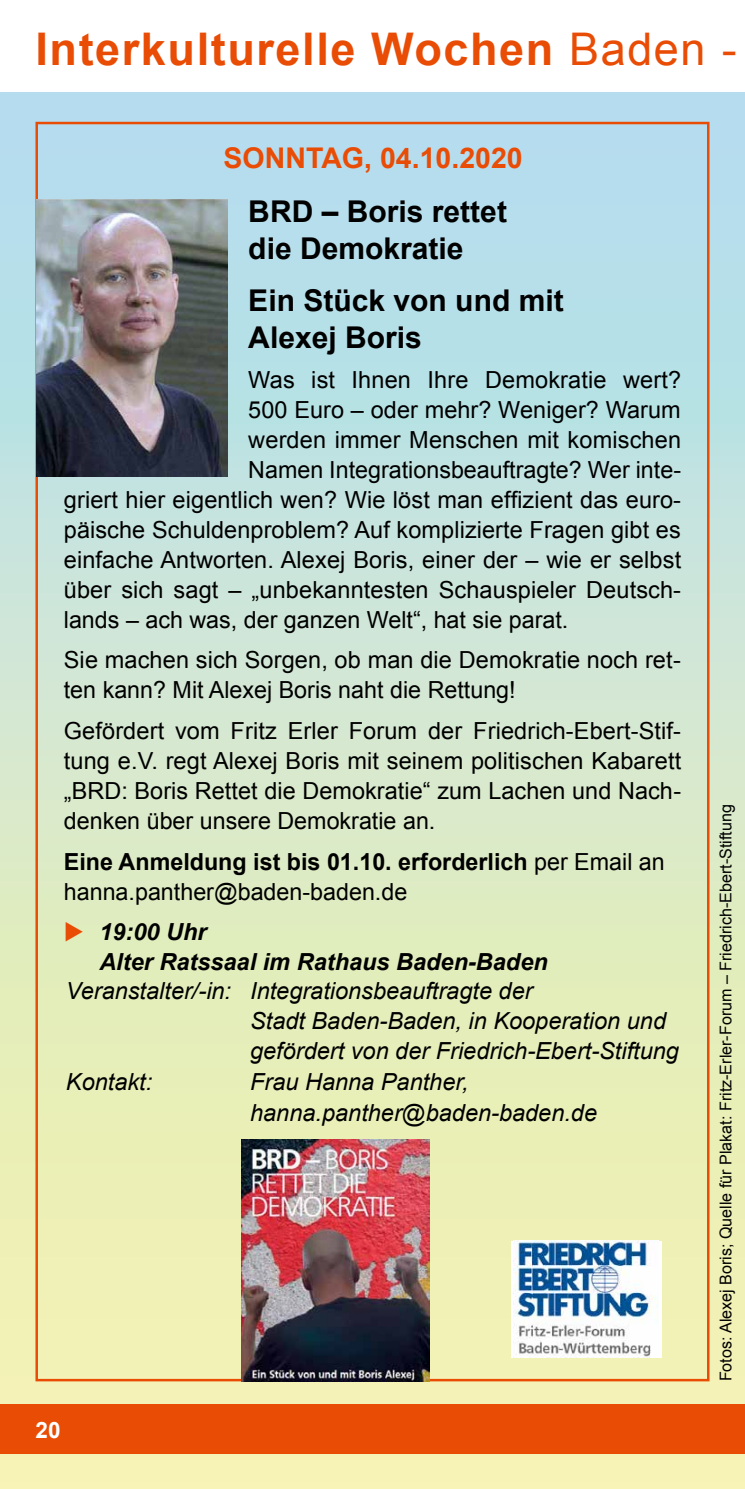
<style>
.page{position:relative;width:745px;height:1489px;background:#fff}
.page>*{position:absolute;margin:0;border:0;box-sizing:border-box;transform-origin:0 0}
.t1{font:700 45px "Arial";letter-spacing:.035em;color:#e94c05}
.t2{font:700 30px/37.5px "Arial";color:#000}
.t3{font:700 28.5px "Arial";color:#e94c05}
.t4{font:23.5px/30px "Arial";letter-spacing:.005em;color:#000}
.t5{font:italic 23.5px/30px "Arial";color:#000}
.t6{font:italic 700 23.5px/30px "Arial";color:#000}
.t7{font:700 22.5px "Arial";color:#fff}
.t8{font:16.25px "Arial";color:#000}
.s1{font-weight:400}
.s2{font-weight:700}
.s3{color:#e94c05}
</style>
<div class="page">
<div style="left:0;top:92px;width:744px;height:1396px;background:linear-gradient(to bottom,#afdbf0,#fcf4a7)"></div>
<div style="left:0;top:1403px;width:744px;height:50px;background:#e94c05"></div>
<hr style="left:744px;top:1403px;width:1px;height:50px;background:#e94c05">
<div style="left:510px;top:1240px;width:151px;height:117px;background:#fff"></div>
<img style="left:37px;top:200px;width:190px;height:276px">
<img style="left:241px;top:1139px;width:188px;height:241px">
<img style="left:513px;top:1240px;width:144px;height:117px">
<h1 class="t1" style="left:35px;top:19px;width:702px">Interkulturelle Wochen <span class="s1">Baden -</span></h1>
<h2 class="t3" style="left:223px;top:139px;width:300px">SONNTAG, 04.10.2020</h2>
<h3 class="t2" style="left:248px;top:193px;width:260px">BRD – Boris rettet die Demokratie</h3>
<h3 class="t2" style="left:248px;top:282px;width:317px">Ein Stück von und mit<br>Alexej Boris</h3>
<p class="t4" style="left:248px;top:364px;width:434px">Was ist Ihnen Ihre Demokratie wert?</p>
<p class="t4" style="left:248px;top:394px;width:434px">500 Euro – oder mehr? Weniger? Warum</p>
<p class="t4" style="left:248px;top:424px;width:434px">werden immer Menschen mit komischen</p>
<p class="t4" style="left:248px;top:454px;width:432px">Namen Integrationsbeauftragte? Wer inte-</p>
<p class="t4" style="left:64px;top:484px;width:618px">griert hier eigentlich wen? Wie löst man effizient das euro-</p>
<p class="t4" style="left:64px;top:514px;width:618px">päische Schuldenproblem? Auf komplizierte Fragen gibt es</p>
<p class="t4" style="left:64px;top:544px;width:618px">einfache Antworten. Alexej Boris, einer der – wie er selbst</p>
<p class="t4" style="left:64px;top:574px;width:618px">über sich sagt – „unbekanntesten Schauspieler Deutsch-</p>
<p class="t4" style="left:64px;top:604px;width:505px">lands – ach was, der ganzen Welt“, hat sie parat.</p>
<p class="t4" style="left:64px;top:645px;width:618px">Sie machen sich Sorgen, ob man die Demokratie noch ret&shy;ten kann? Mit Alexej Boris naht die Rettung!</p>
<p class="t4" style="left:64px;top:716px;width:618px;text-align:justify">Gefördert vom Fritz Erler Forum der Friedrich-Ebert-Stif&shy;tung e.V. regt Alexej Boris mit seinem politischen Kabarett „BRD: Boris Rettet die Demokratie“ zum Lachen und Nach&shy;denken über unsere Demokratie an.</p>
<p class="t4" style="left:64px;top:846px;width:602px"><span class="s2">Eine Anmeldung ist bis 01.10. erforderlich</span> per Email an hanna.panther@baden-baden.de</p>
<p class="t6" style="left:99px;top:917px;width:449px;text-indent:-35px"><span class="s3">◆</span> 19:00 Uhr<br>Alter Ratssaal im Rathaus Baden-Baden</p>
<p class="t5" style="left:66px;top:976px;width:468px">Veranstalter/-in: Integrationsbeauftragte der</p>
<p class="t5" style="left:250px;top:1006px;width:417px">Stadt Baden-Baden, in Kooperation und</p>
<p class="t5" style="left:250px;top:1036px;width:430px">gefördert von der Friedrich-Ebert-Stiftung</p>
<p class="t5" style="left:66px;top:1067px;width:88px">Kontakt:</p>
<p class="t5" style="left:250px;top:1067px;width:348px">Frau Hanna Panther, hanna.panther@baden-baden.de</p>
<p class="t7" style="left:35px;top:1415px;width:27px">20</p>
<p class="t8" style="left:714px;top:1381px;width:578px;rotate:-90deg">Fotos: Alexej Boris; Quelle für Plakat: Fritz-Erler-Forum – Friedrich-Ebert-Stiftung</p>
</div>
